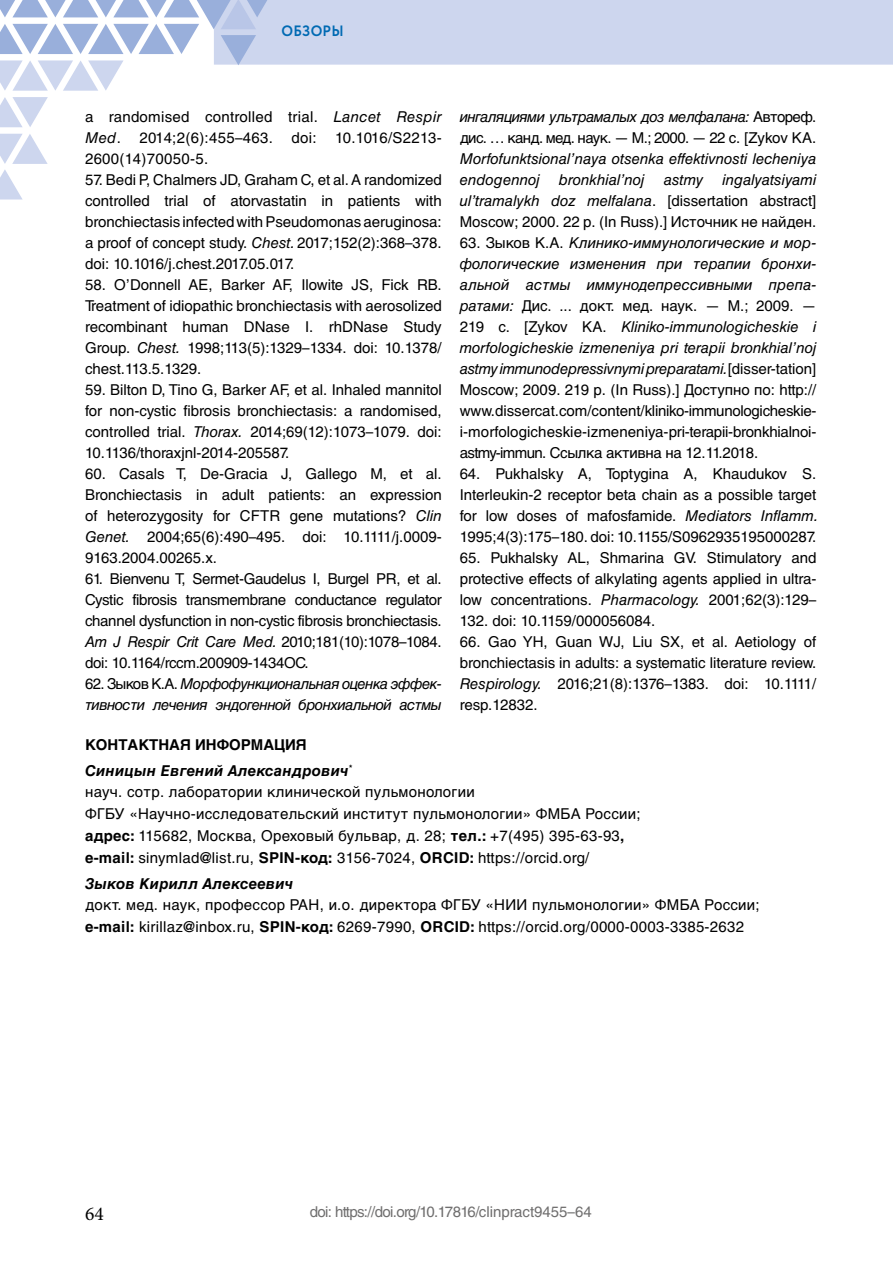
<style>
.page{position:relative;width:893px;height:1263px;background:#fff}
.page>*{position:absolute;margin:0;border:0;box-sizing:border-box;transform-origin:0 0}
.t1{font:19.5px "Minion Pro";color:#000}
.t2{font:15px/21px "Helvetica Cyrillic";color:#000;text-align:justify}
.t3{font:15px/21.8px "Helvetica Cyrillic";letter-spacing:.02em;color:#000}
.t4{font:italic 15px/21px "Helvetica Cyrillic";letter-spacing:-.03em;color:#000}
.t5{font:15px/21px "Helvetica Cyrillic";letter-spacing:-.04em;color:#000}
.t6{font:italic 15px/21px "Helvetica Cyrillic";color:#000}
.t7{font:italic 700 15px/26px "Helvetica Cyrillic";letter-spacing:.02em;color:#000}
.t8{font:15px "Helvetica Cyrillic";letter-spacing:-.04em;color:#706f6f}
.t9{font:700 15px "Circe";letter-spacing:.01em;color:#006ab3;scale:.95 1}
.s1{font-style:italic}
.s2{font-style:normal}
.s3{font-weight:700}
</style>
<div class="page">
<svg style="left:0;top:97px;width:48px;height:30px"></svg>
<svg style="left:0;top:134px;width:48px;height:65px"></svg>
<svg style="left:0;top:0;width:893px;height:91px"></svg>
<p class="t9" style="left:282px;top:21px;width:67px">ОБЗОРЫ</p>
<p class="t2" style="left:85px;top:107px;width:358px">a randomised controlled trial. <span class="s1">Lancet Respir Med</span>. 2014;2(6):455–463. doi: 10.1016/S2213- 2600(14)70050-5.</p>
<p class="t2" style="left:85px;top:170px;width:358px">57. Bedi P, Chalmers JD, Graham C, et al. A randomized controlled trial of atorvastatin in patients with bronchiectasis infected with Pseudomonas aeruginosa: a proof of concept study. <span class="s1">Chest.</span> 2017;152(2):368–378. doi: 10.1016/j.chest.2017.05.017.</p>
<p class="t2" style="left:85px;top:275px;width:358px">58. O’Donnell AE, Barker AF, Ilowite JS, Fick RB.<br>Treatment of idiopathic bronchiectasis with aerosolized recombinant human DNase I. rhDNase Study Group. <span class="s1">Chest.</span> 1998;113(5):1329–1334. doi: 10.1378/ chest.113.5.1329.</p>
<p class="t2" style="left:85px;top:380px;width:358px">59. Bilton D, Tino G, Barker AF, et al. Inhaled mannitol for non-cystic fibrosis bronchiectasis: a randomised, controlled trial. <span class="s1">Thorax.</span> 2014;69(12):1073–1079. doi:<br>10.1136/thoraxjnl-2014-205587.</p>
<p class="t2" style="left:85px;top:464px;width:358px">60. Casals T, De-Gracia J, Gallego M, et al.<br>Bronchiectasis in adult patients: an expression of heterozygosity for CFTR gene mutations? <span class="s1">Clin Genet.</span> 2004;65(6):490–495. doi: 10.1111/j.0009- 9163.2004.00265.x.</p>
<p class="t2" style="left:85px;top:569px;width:358px">61. Bienvenu T, Sermet-Gaudelus I, Burgel PR, et al.<br>Cystic fibrosis transmembrane conductance regulator channel dysfunction in non-cystic fibrosis bronchiectasis.<br><span class="s1">Am J Respir Crit Care Med.</span> 2010;181(10):1078–1084. doi: 10.1164/rccm.200909-1434OC.</p>
<p class="t4" style="left:85px;top:674px;width:358px"><span class="s2">62. Зыков К.А.</span> Морфофункциональная оценка эффек&shy;тивности лечения эндогенной бронхиальной астмы</p>
<p class="t5" style="left:460px;top:107px;width:358px"><span class="s1">ингаляциями ультрамалых доз мелфалана:</span> Автореф. дис. … канд. мед. наук. — М.; 2000. — 22 с. [Zykov KA.</p>
<p class="t6" style="left:460px;top:149px;width:358px">Morfofunktsional’naya otsenka effektivnosti lecheniya endogennoj</p>
<p class="t2" style="left:460px;top:170px;width:358px;text-indent:263px"><span class="s1">ingalyatsiyami ul’tramalykh doz melfalana</span>. [dissertation abstract] Moscow; 2000. 22 р. (In Russ).] Источник не найден.</p>
<p class="t2" style="left:460px;top:233px;width:358px">63. Зыков К.А. <span class="s1">Клинико-иммунологические и мор&shy;фологические изменения при терапии бронхи&shy;альной астмы иммунодепрессивными препа&shy;ратами:</span> Дис. ... докт. мед. наук. — М.; 2009. — 219 с. [Zykov KA. <span class="s1">Kliniko-immunologicheskie i morfologicheskie izmeneniya pri terapii bronkhial’noj astmy immunodepressivnymi preparatami.</span>[disser-tation] Moscow; 2009. 219 р. (In Russ).] Доступно по: http:// www.dissercat.com/content/kliniko-immunologicheskie&shy;i-morfologicheskie-izmeneniya-pri-terapii-bronkhialnoi&shy;astmy-immun. Ссылка активна на 12.11.2018.</p>
<p class="t2" style="left:460px;top:464px;width:360px;text-align:left">64. Pukhalsky A, Toptygina A, Khaudukov S.<br>Interleukin-2 receptor beta chain as a possible target for low doses of mafosfamide. <span class="s1">Mediators Inflamm.<br></span>1995;4(3):175–180. doi: 10.1155/S0962935195000287.</p>
<p class="t2" style="left:460px;top:548px;width:358px">65. Pukhalsky AL, Shmarina GV. Stimulatory and protective effects of alkylating agents applied in ultra&shy;low concentrations. <span class="s1">Pharmacology.</span> 2001;62(3):129– 132. doi: 10.1159/000056084.</p>
<p class="t2" style="left:460px;top:632px;width:358px">66. Gao YH, Guan WJ, Liu SX, et al. Aetiology of bronchiectasis in adults: a systematic literature review.<br><span class="s1">Respirology.</span> 2016;21(8):1376–1383. doi: 10.1111/ resp.12832.</p>
<p class="t6" style="left:559px;top:170px;width:87px">bronkhial’noj</p>
<p class="t4" style="left:664px;top:170px;width:41px">astmy</p>
<p class="t7" style="left:85px;top:731px;width:269px"><span class="s2">КОНТАКТНАЯ ИНФОРМАЦИЯ<br></span>Синицын Евгений Александрович<sup>*</sup></p>
<p class="t3" style="left:85px;top:781px;width:557px">науч. сотр. лаборатории клинической пульмонологии<br>ФГБУ «Научно-исследовательский институт пульмонологии» ФМБА России; <span class="s3">адрес:</span> 115682, Москва, Ореховый бульвар, д. 28; <span class="s3">тел.:</span> +7(495) 395-63-93<span class="s3">, e-mail:</span> sinymlad@list.ru, <span class="s3">SPIN-код:</span> 3156-7024, <span class="s3">ORCID:</span> https://orcid.org/</p>
<p class="t7" style="left:85px;top:870px;width:210px">Зыков Кирилл Алексеевич</p>
<p class="t3" style="left:85px;top:894px;width:676px">докт. мед. наук, профессор РАН, и.о. директора ФГБУ «НИИ пульмонологии» ФМБА России; <span class="s3">e-mail:</span> kirillaz@inbox.ru, <span class="s3">SPIN-код:</span> 6269-7990, <span class="s3">ORCID:</span> https://orcid.org/0000-0003-3385-2632</p>
<h1 class="t1" style="left:85px;top:1200px;width:20px">64</h1>
<p class="t8" style="left:310px;top:1203px;width:284px">doi: https://doi.org/10.17816/clinpract9455–64</p>
</div>
